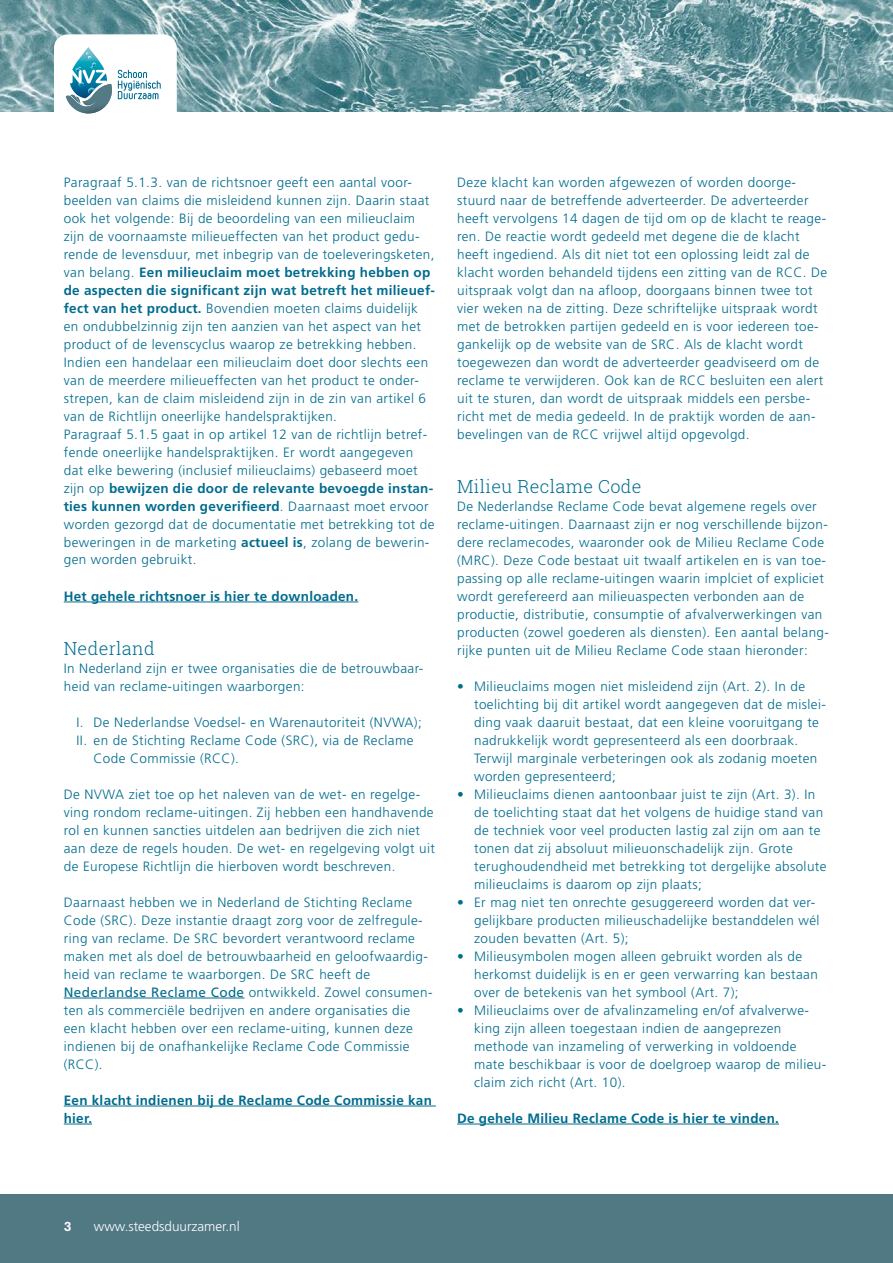
<style>
.page{position:relative;width:893px;height:1263px;background:#fff}
.page>*{position:absolute;margin:0;border:0;box-sizing:border-box;transform-origin:0 0}
.t1{font:300 18px "Roboto Slab";letter-spacing:.02em;color:#006c8e}
.t2{font:300 13.5px/18px "Frutiger LT Std";letter-spacing:.03em;color:#006c8e}
.t3{font:700 13.5px/18px "Frutiger LT Std";letter-spacing:.02em;color:#006c8e}
.t4{font:300 13.5px "Frutiger LT Std";color:#fff}
.t5{font:500 13.5px "Akzidenz Grotesk BE";color:#fff}
.s1{font-weight:700}
.s2{font-weight:400}
</style>
<div class="page">
<img style="left:0;top:0;width:893px;height:111px">
<div style="left:0;top:1195px;width:893px;height:68px;background:#517984"></div>
<div style="left:54px;top:34px;width:123px;height:105px;background:#fff;border-radius:14px"></div>
<svg style="left:118px;top:70px;width:43px;height:29px"></svg>
<img style="left:83px;top:47px;width:10px;height:6px">
<svg style="left:66px;top:53px;width:46px;height:61px"></svg>
<hr style="left:64px;top:602px;width:294px;height:1px;background:#006c8e">
<hr style="left:64px;top:998px;width:181px;height:1px;background:#006c8e">
<hr style="left:64px;top:1106px;width:372px;height:1px;background:#006c8e">
<svg style="left:64px;top:1124px;width:28px;height:1px"></svg>
<hr style="left:457px;top:1124px;width:322px;height:1px;background:#006c8e">
<p class="t2" style="left:64px;top:173px;width:373px">Paragraaf 5.1.3. van de richtsnoer geeft een aantal voor&shy;beelden van claims die misleidend kunnen zijn. Daarin staat ook het volgende: Bij de beoordeling van een milieuclaim zijn de voornaamste milieueffecten van het product gedu&shy;rende de levensduur, met inbegrip van de toeleveringsketen, van belang. <span class="s1">Een milieuclaim moet betrekking hebben op de aspecten die significant zijn wat betreft het milieuef&shy;fect van het product.</span> Bovendien moeten claims duidelijk en ondubbelzinnig zijn ten aanzien van het aspect van het product of de levenscyclus waarop ze betrekking hebben.<br>Indien een handelaar een milieuclaim doet door slechts een van de meerdere milieueffecten van het product te onder&shy;strepen, kan de claim misleidend zijn in de zin van artikel 6 van de Richtlijn oneerlijke handelspraktijken.<br>Paragraaf 5.1.5 gaat in op artikel 12 van de richtlijn betref&shy;fende oneerlijke handelspraktijken. Er wordt aangegeven dat elke bewering (inclusief milieuclaims) gebaseerd moet zijn op <span class="s1">bewijzen die door de relevante bevoegde instan&shy;ties kunnen worden geverifieerd</span>. Daarnaast moet ervoor worden gezorgd dat de documentatie met betrekking tot de beweringen in de marketing <span class="s1">actueel is</span>, zolang de bewerin&shy;gen worden gebruikt.</p>
<p class="t3" style="left:64px;top:587px;width:296px">Het gehele richtsnoer is hier te downloaden.</p>
<h1 class="t1" style="left:64px;top:636px;width:92px">Nederland</h1>
<p class="t2" style="left:64px;top:659px;width:361px">In Nederland zijn er twee organisaties die de betrouwbaar&shy;heid van reclame-uitingen waarborgen:</p>
<p class="t2" style="left:77px;top:713px;width:347px">I. De Nederlandse Voedsel- en Warenautoriteit (NVWA);</p>
<p class="t2" style="left:77px;top:731px;width:338px">II. en de Stichting Reclame Code (SRC), via de Reclame</p>
<p class="t2" style="left:94px;top:749px;width:147px">Code Commissie (RCC).</p>
<p class="t2" style="left:64px;top:785px;width:373px">De NVWA ziet toe op het naleven van de wet- en regelge&shy;ving rondom reclame-uitingen. Zij hebben een handhavende rol en kunnen sancties uitdelen aan bedrijven die zich niet aan deze de regels houden. De wet- en regelgeving volgt uit de Europese Richtlijn die hierboven wordt beschreven.</p>
<p class="t2" style="left:64px;top:893px;width:370px">Daarnaast hebben we in Nederland de Stichting Reclame Code (SRC). Deze instantie draagt zorg voor de zelfregule&shy;ring van reclame. De SRC bevordert verantwoord reclame maken met als doel de betrouwbaarheid en geloofwaardig&shy;heid van reclame te waarborgen. De SRC heeft de <span class="s2">Nederlandse Reclame Code</span> ontwikkeld. Zowel consumen&shy;ten als commerciële bedrijven en andere organisaties die een klacht hebben over een reclame-uiting, kunnen deze indienen bij de onafhankelijke Reclame Code Commissie (RCC).</p>
<p class="t3" style="left:64px;top:1091px;width:370px">Een klacht indienen bij de Reclame Code Commissie kan hier.</p>
<p class="t2" style="left:457px;top:173px;width:372px">Deze klacht kan worden afgewezen of worden doorge&shy;stuurd naar de betreffende adverteerder. De adverteerder heeft vervolgens 14 dagen de tijd om op de klacht te reage&shy;ren. De reactie wordt gedeeld met degene die de klacht heeft ingediend. Als dit niet tot een oplossing leidt zal de klacht worden behandeld tijdens een zitting van de RCC. De uitspraak volgt dan na afloop, doorgaans binnen twee tot vier weken na de zitting. Deze schriftelijke uitspraak wordt met de betrokken partijen gedeeld en is voor iedereen toe&shy;gankelijk op de website van de SRC. Als de klacht wordt toegewezen dan wordt de adverteerder geadviseerd om de reclame te verwijderen. Ook kan de RCC besluiten een alert uit te sturen, dan wordt de uitspraak middels een persbe&shy;richt met de media gedeeld. In de praktijk worden de aan&shy;bevelingen van de RCC vrijwel altijd opgevolgd.</p>
<h1 class="t1" style="left:457px;top:474px;width:186px">Milieu Reclame Code</h1>
<p class="t2" style="left:457px;top:497px;width:373px">De Nederlandse Reclame Code bevat algemene regels over reclame-uitingen. Daarnaast zijn er nog verschillende bijzon&shy;dere reclamecodes, waaronder ook de Milieu Reclame Code (MRC). Deze Code bestaat uit twaalf artikelen en is van toe&shy;passing op alle reclame-uitingen waarin implciet of expliciet wordt gerefereerd aan milieuaspecten verbonden aan de productie, distributie, consumptie of afvalverwerkingen van producten (zowel goederen als diensten). Een aantal belang&shy;rijke punten uit de Milieu Reclame Code staan hieronder:</p>
<p class="t2" style="left:474px;top:677px;width:353px;text-indent:-17px">• Milieuclaims mogen niet misleidend zijn (Art. 2). In de toelichting bij dit artikel wordt aangegeven dat de mislei&shy;ding vaak daaruit bestaat, dat een kleine vooruitgang te nadrukkelijk wordt gepresenteerd als een doorbraak.<br>Terwijl marginale verbeteringen ook als zodanig moeten worden gepresenteerd;</p>
<p class="t2" style="left:474px;top:785px;width:354px;text-indent:-17px">• Milieuclaims dienen aantoonbaar juist te zijn (Art. 3). In de toelichting staat dat het volgens de huidige stand van de techniek voor veel producten lastig zal zijn om aan te tonen dat zij absoluut milieuonschadelijk zijn. Grote terughoudendheid met betrekking tot dergelijke absolute milieuclaims is daarom op zijn plaats;</p>
<p class="t2" style="left:474px;top:893px;width:347px;text-indent:-17px">• Er mag niet ten onrechte gesuggereerd worden dat ver&shy;gelijkbare producten milieuschadelijke bestanddelen wél zouden bevatten (Art. 5);</p>
<p class="t2" style="left:474px;top:947px;width:345px;text-indent:-17px">• Milieusymbolen mogen alleen gebruikt worden als de herkomst duidelijk is en er geen verwarring kan bestaan over de betekenis van het symbool (Art. 7);</p>
<p class="t2" style="left:474px;top:1001px;width:354px;text-indent:-17px">• Milieuclaims over de afvalinzameling en/of afvalverwe&shy;king zijn alleen toegestaan indien de aangeprezen methode van inzameling of verwerking in voldoende mate beschikbaar is voor de doelgroep waarop de milieu&shy;claim zich richt (Art. 10).</p>
<p class="t3" style="left:457px;top:1109px;width:323px">De gehele Milieu Reclame Code is hier te vinden.</p>
<p class="t5" style="left:64px;top:1218px;width:9px">3</p>
<p class="t4" style="left:94px;top:1218px;width:147px">www.steedsduurzamer.nl</p>
</div>
